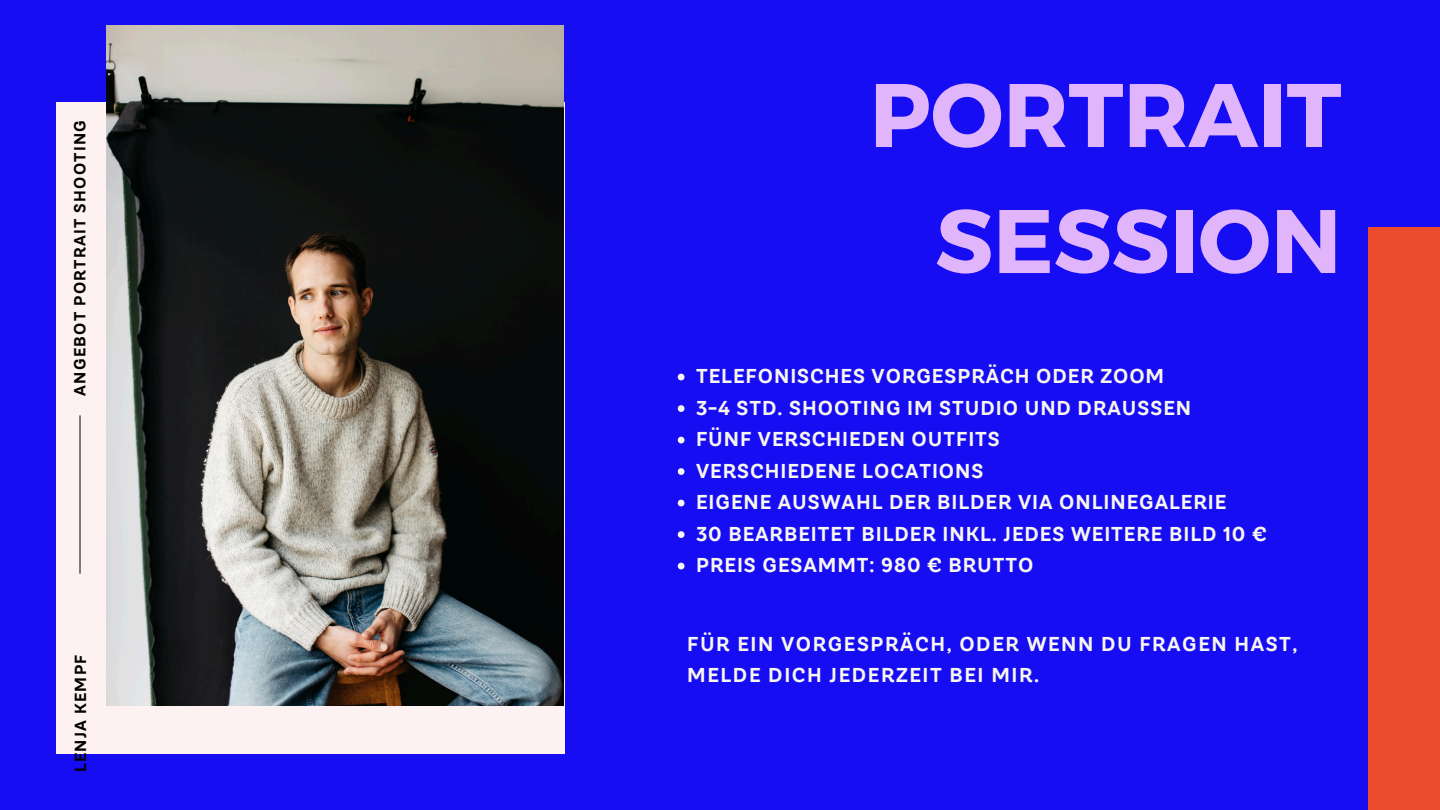
<style>
.page{position:relative;width:1440px;height:810px;background:#170df2}
.page>*{position:absolute;margin:0;border:0;box-sizing:border-box;transform-origin:0 0}
.t1{font:700 90px/126px "Montserrat";color:#e0b5fc;text-align:right}
.t2{font:700 20px/31.5px "TT Hazelnuts";letter-spacing:.05em;color:#f8f6f0}
.t3{font:700 20px/31.5px "TT Hazelnuts";letter-spacing:.08em;color:#f8f6f0}
.t4{font:700 16px "TT Hazelnuts";letter-spacing:.08em;color:#000}
</style>
<div class="page">
<div style="left:56px;top:102px;width:509px;height:652px;background:#fef1f1"></div>
<img style="left:106px;top:25px;width:458px;height:680px">
<svg style="left:678px;top:374px;width:7px;height:6px"></svg>
<svg style="left:678px;top:405px;width:7px;height:7px"></svg>
<svg style="left:678px;top:437px;width:7px;height:6px"></svg>
<svg style="left:678px;top:468px;width:7px;height:7px"></svg>
<svg style="left:678px;top:500px;width:7px;height:6px"></svg>
<svg style="left:678px;top:531px;width:7px;height:7px"></svg>
<svg style="left:678px;top:563px;width:7px;height:6px"></svg>
<hr style="left:80px;top:415px;width:1px;height:159px;background:#000">
<div style="left:1368px;top:227px;width:72px;height:583px;background:#ec4b2e"></div>
<p class="t4" style="left:70px;top:396px;width:277px;rotate:-90deg">ANGEBOT PORTRAIT SHOOTING</p>
<p class="t4" style="left:71px;top:772px;width:119px;rotate:-90deg">LENJA KEMPF</p>
<p class="t1" style="left:870px;top:47px;width:473px">PORTRAIT<br>SESSION</p>
<p class="t2" style="left:696px;top:360px;width:572px">TELEFONISCHES VORGESPRÄCH ODER ZOOM<br>3-4 STD. SHOOTING IM STUDIO UND DRAUSSEN<br>FÜNF VERSCHIEDEN OUTFITS<br>VERSCHIEDENE LOCATIONS<br>EIGENE AUSWAHL DER BILDER VIA ONLINEGALERIE<br>30 BEARBEITET BILDER INKL. JEDES WEITERE BILD 10 € PREIS GESAMMT: 980 € BRUTTO</p>
<h2 class="t3" style="left:687px;top:628px;width:612px">FÜR EIN VORGESPRÄCH, ODER WENN DU FRAGEN HAST,<br>MELDE DICH JEDERZEIT BEI MIR.</h2>
</div>
